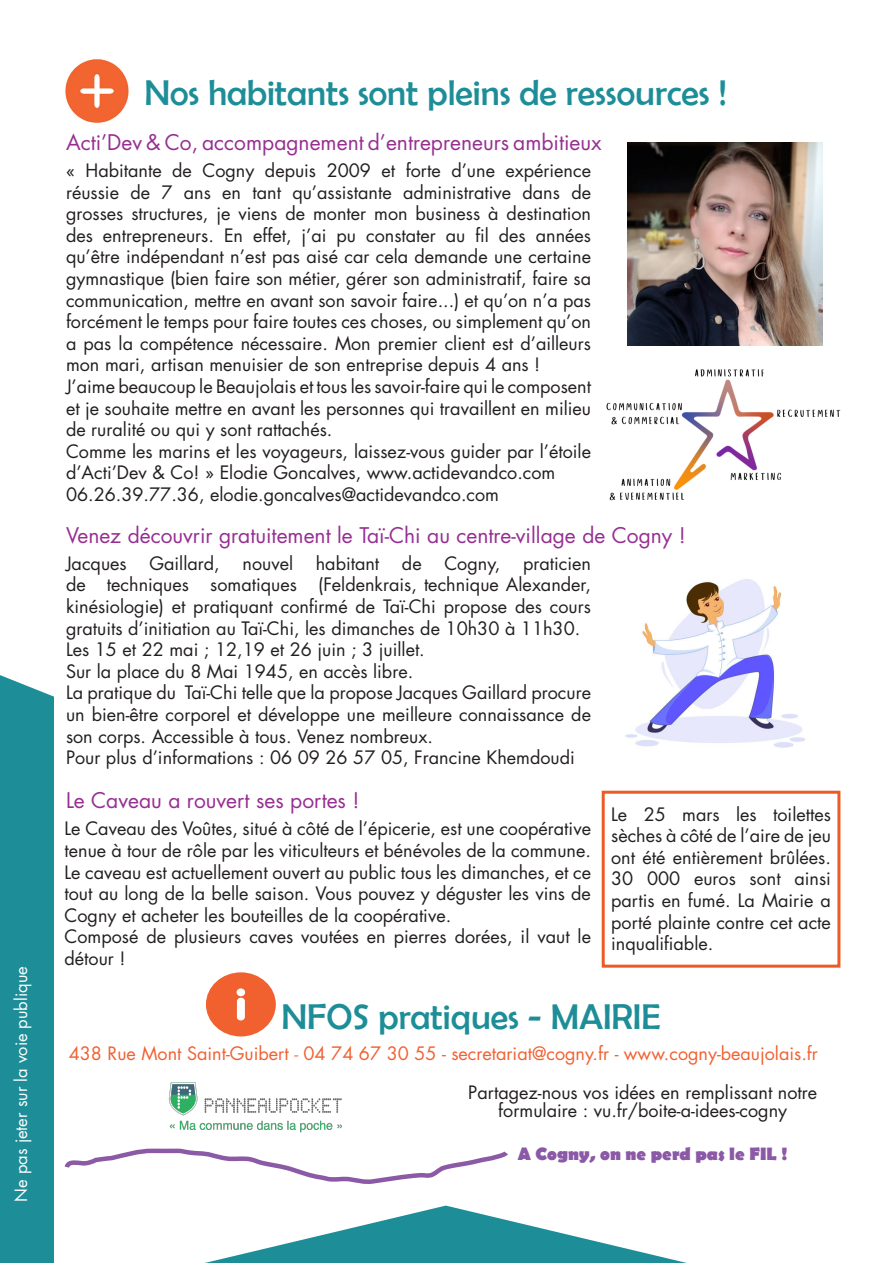
<style>
.page{position:relative;width:893px;height:1263px;background:#fff}
.page>*{position:absolute;margin:0;border:0;box-sizing:border-box;transform-origin:0 0}
.t1{font:36px "Berlin Sans FB";color:#1d8e98}
.t2{font:21px "Futura Std";color:#972e92}
.t3{font:18px/21.6px "Futura Std";color:#231f20;text-align:justify}
.t4{font:18px "Futura Std";color:#f16131}
.t5{font:700 18px "Berlin Sans FB";color:#8b59a5}
.t6{font:16.5px "Futura Std";color:#fff}
.s1{font-family:"Minion Pro"}
</style>
<div class="page">
<div style="left:0;top:675px;width:54px;height:588px;background:#1d8e98"></div>
<svg style="left:64px;top:1148px;width:444px;height:36px"></svg>
<svg style="left:205px;top:1205px;width:482px;height:58px"></svg>
<svg style="left:206px;top:972px;width:70px;height:64px"></svg>
<img style="left:168px;top:1082px;width:174px;height:51px">
<div style="left:602px;top:791px;width:238px;height:177px;border:3px solid #eb5b26"></div>
<img style="left:65px;top:59px;width:64px;height:64px">
<img style="left:628px;top:143px;width:194px;height:203px">
<img style="left:606px;top:369px;width:234px;height:132px">
<img style="left:625px;top:579px;width:180px;height:169px">
<p class="t6" style="left:11px;top:1201px;width:237px;rotate:-90deg">Ne pas jeter sur la voie publique</p>
<p class="t1" style="left:144px;top:73px;width:584px">Nos habitants sont pleins de ressources !</p>
<p class="t2" style="left:66px;top:129px;width:537px">Acti’Dev &amp; Co, accompagnement d’entrepreneurs ambitieux</p>
<p class="t3" style="left:66px;top:160px;width:527px">« Habitante de Cogny depuis 2009 et forte d’une expérience réussie de 7 ans en tant qu’assistante administrative dans de grosses structures, je viens de monter mon business à destination des entrepreneurs. En effet, j’ai pu constater au fil des années qu’être indépendant n’est pas aisé car cela demande une certaine gymnastique (bien faire son métier, gérer son administratif, faire sa communication, mettre en avant son savoir faire...) et qu’on n’a pas forcément le temps pour faire toutes ces choses, ou simplement qu’on a pas la compétence nécessaire. Mon premier client est d’ailleurs mon mari, artisan menuisier de son entreprise depuis 4 ans !</p>
<p class="t3" style="left:66px;top:376px;width:527px">J’aime beaucoup le Beaujolais et tous les savoir-faire qui le composent et je souhaite mettre en avant les personnes qui travaillent en milieu de ruralité ou qui y sont rattachés.</p>
<p class="t3" style="left:66px;top:441px;width:527px">Comme les marins et les voyageurs, laissez-vous guider par l’étoile d’Acti’Dev &amp; Co! » Elodie Goncalves, www.actidevandco.com</p>
<p class="t3" style="left:66px;top:484px;width:435px">06.26.39.77.36, elodie.goncalves@actidevandco.com</p>
<p class="t2" style="left:66px;top:522px;width:621px">Venez découvrir gratuitement le Taï-Chi au centre-village de Cogny !</p>
<p class="t3" style="left:66px;top:552px;width:62px">Jacques</p>
<p class="t3" style="left:149px;top:552px;width:72px">Gaillard,</p>
<p class="t3" style="left:242px;top:552px;width:52px">nouvel</p>
<p class="t3" style="left:316px;top:552px;width:65px">habitant</p>
<p class="t3" style="left:402px;top:552px;width:21px">de</p>
<p class="t3" style="left:444px;top:552px;width:58px">Cogny,</p>
<p class="t3" style="left:66px;top:552px;width:527px;text-indent:457px">praticien de techniques somatiques (Feldenkrais, technique Alexander, kinésiologie) et pratiquant confirmé de Taï-Chi propose des cours gratuits d’initiation au Taï-Chi, les dimanches de 10h30 à 11h30.</p>
<p class="t3" style="left:66px;top:639px;width:360px">Les 15 et 22 mai ; 12,19 et 26 juin ; 3 juillet.</p>
<p class="t3" style="left:66px;top:660px;width:349px">Sur la place du 8 Mai 1945, en accès libre.</p>
<p class="t3" style="left:66px;top:682px;width:527px">La pratique du Taï-Chi telle que la propose Jacques Gaillard procure un bien-être corporel et développe une meilleure connaissance de son corps. Accessible à tous. Venez nombreux.</p>
<p class="t3" style="left:66px;top:747px;width:510px">Pour plus d’informations : 06 09 26 57 05, Francine Khemdoudi</p>
<p class="t2" style="left:66px;top:787px;width:295px">Le Caveau a rouvert ses portes !</p>
<p class="t3" style="left:65px;top:818px;width:528px">Le Caveau des Voûtes, situé à côté de l’épicerie, est une coopérative tenue à tour de rôle par les viticulteurs et bénévoles de la commune.</p>
<p class="t3" style="left:65px;top:861px;width:528px">Le caveau est actuellement ouvert au public tous les dimanches, et ce tout au long de la belle saison. Vous pouvez y déguster les vins de Cogny et acheter les bouteilles de la coopérative.</p>
<p class="t3" style="left:65px;top:926px;width:528px">Composé de plusieurs caves voutées en pierres dorées, il vaut le détour !</p>
<p class="t3" style="left:611px;top:803px;width:221px">Le 25 mars les toilettes sèches à côté de l’aire de jeu ont été entièrement brûlées.<br>30 000 euros sont ainsi partis en fumé. La Mairie a porté plainte contre cet acte inqualifiable.</p>
<p class="t1" style="left:281px;top:997px;width:381px">NFOS pratiques - MAIRIE</p>
<p class="t4" style="left:69px;top:1042px;width:750px">438 Rue Mont Saint-Guibert <span class="s1">-</span> 04 74 67 30 55 - secretariat@cogny.fr - www.cogny-beaujolais.fr</p>
<p class="t3" style="left:468px;top:1083px;width:350px;line-height:18px;text-align:center">Partagez-nous vos idées en remplissant notre formulaire : vu.fr/boite-a-idees-cogny</p>
<p class="t5" style="left:518px;top:1143px;width:271px">A Cogny, on ne perd pas le FIL !</p>
</div>
